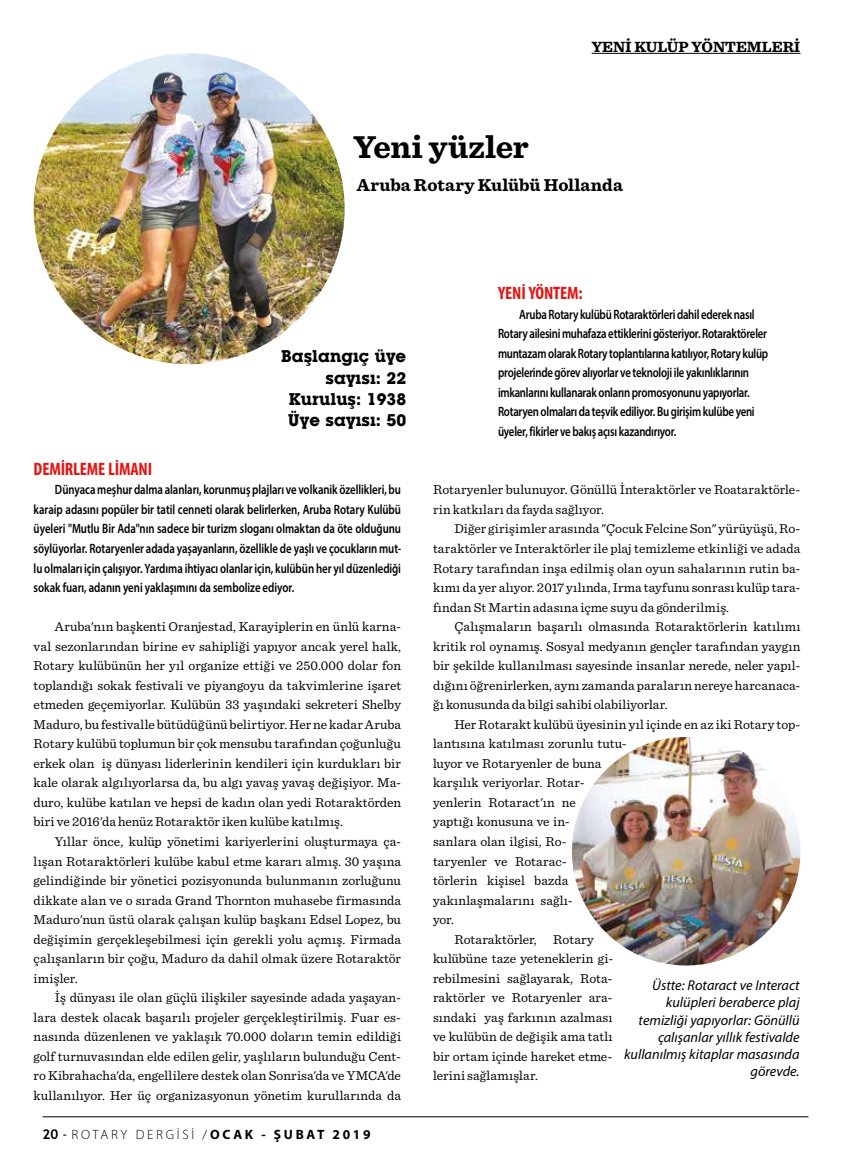
<style>
.page{position:relative;width:851px;height:1170px;background:#fff}
.page>*{position:absolute;margin:0;border:0;box-sizing:border-box;transform-origin:0 0}
.t1{font:700 33px "Sentinel";letter-spacing:-.005em;color:#000}
.t2{font:700 condensed 18px "Myriad Pro";letter-spacing:-.01em;color:#e41513}
.t3{font:700 18px "Sentinel";letter-spacing:.005em;color:#000}
.t4{font:700 16.5px/21px "Lubalin Graph IT Cby BT";color:#000;text-align:right}
.t5{font:700 15.45px "Sentinel";color:#000}
.t6{font:italic 14.25px/17.1px "Myriad Pro";color:#000;text-align:right}
.t7{font:13.5px/19.5px "Sentinel";letter-spacing:.005em;color:#000;text-align:justify}
.t8{font:600 13.5px/19.5px "Myriad Pro";letter-spacing:-.025em;color:#000;text-align:justify;scale:.8 1}
.t9{font:300 13.5px "Myriad Pro";letter-spacing:.2em;color:#000}
.s1{font-family:"Trebuchet MS";font-weight:700}
.s2{font-family:"Trebuchet MS";font-weight:400}
.s3{font-weight:700}
</style>
<div class="page">
<hr style="left:43px;top:1116px;width:765px;height:1px;background:#000">
<img style="left:572px;top:737px;width:228px;height:228px;border-radius:114px">
<img style="left:34px;top:53px;width:310px;height:311px;border-radius:155px">
<hr style="left:591px;top:53px;width:209px;height:1px;background:#000">
<p class="t5" style="left:591px;top:34px;width:210px">YENİ KULÜP YÖNTEMLERİ</p>
<h1 class="t1" style="left:353px;top:121px;width:177px">Yeni yüzler</h1>
<h2 class="t3" style="left:357px;top:171px;width:267px">Aruba Rotary Kulübü Hollanda</h2>
<p class="t4" style="left:281px;top:346px;width:126px">Başlangıç üye sayısı: 22<br>Kuruluş: 1938<br>Üye sayısı: 50</p>
<h2 class="t2" style="left:34px;top:457px;width:120px">DEMİRLEME LİMANI</h2>
<p class="t8" style="left:34px;top:480px;width:461px;text-indent:21px">Dünyaca meşhur dalma alanları, korunmuş plajları ve volkanik özellikleri, bu karaip adasını popüler bir tatil cenneti olarak belirlerken, Aruba Rotary Kulübü üyeleri "Mutlu Bir Ada"nın sadece bir turizm sloganı olmaktan da öte olduğunu söylüyorlar. Rotaryenler adada yaşayanların, özellikle de yaşlı ve çocukların mut&shy;lu olmaları için çalışıyor. Yardıma ihtiyacı olanlar için, kulübün her yıl düzenlediği sokak fuarı, adanın yeni yaklaşımını da sembolize ediyor.</p>
<p class="t7" style="left:34px;top:616px;width:369px;text-indent:21px">Aruba'nın başkenti Oranjestad, Karayiplerin en ünlü karna&shy;val sezonlarından birine ev sahipliği yapıyor ancak yerel halk, Rotary kulübünün her yıl organize ettiği ve 250.000 dolar fon toplandığı sokak festivali ve piyangoyu da takvimlerine işaret etmeden geçemiyorlar. Kulübün 33 yaşındaki sekreteri Shelby Maduro, bu festivalle bütüdüğünü belirtiyor. Her ne kadar Aruba Rotary kulübü toplumun bir çok mensubu tarafından çoğunluğu erkek olan iş dünyası liderlerinin kendileri için kurdukları bir kale olarak algılıyorlarsa da, bu algı yavaş yavaş değişiyor. Ma&shy;duro, kulübe katılan ve hepsi de kadın olan yedi Rotaraktörden biri ve 2016'da henüz Rotaraktör iken kulübe katılmış.</p>
<p class="t7" style="left:34px;top:830px;width:369px;text-indent:21px">Yıllar önce, kulüp yönetimi kariyerlerini oluşturmaya ça&shy;lışan Rotaraktörleri kulübe kabul etme kararı almış. 30 yaşına gelindiğinde bir yönetici pozisyonunda bulunmanın zorluğunu dikkate alan ve o sırada Grand Thornton muhasebe firmasında Maduro'nun üstü olarak çalışan kulüp başkanı Edsel Lopez, bu değişimin gerçekleşebilmesi için gerekli yolu açmış. Firmada çalışanların bir çoğu, Maduro da dahil olmak üzere Rotaraktör imişler.</p>
<p class="t7" style="left:34px;top:987px;width:369px;text-indent:21px">İş dünyası ile olan güçlü ilişkiler sayesinde adada yaşayan&shy;lara destek olacak başarılı projeler gerçekleştirilmiş. Fuar es&shy;nasında düzenlenen ve yaklaşık 70.000 doların temin edildiği golf turnuvasından elde edilen gelir, yaşlıların bulunduğu Cent&shy;ro Kibrahacha'da, engellilere destek olan Sonrisa'da ve YMCA'de kullanılıyor. Her üç organizasyonun yönetim kurullarında da</p>
<p class="t9" style="left:43px;top:1126px;width:329px"><span class="s1">20</span> <span class="s2">-</span> ROTARY DERGİSİ /<span class="s3">OCAK - ŞUBAT 2019</span></p>
<h2 class="t2" style="left:498px;top:282px;width:86px">YENİ YÖNTEM:</h2>
<p class="t8" style="left:498px;top:304px;width:339px;text-align:left;text-indent:21px">Aruba Rotary kulübü Rotaraktörleri dahil ederek nasıl Rotary ailesini muhafaza ettiklerini gösteriyor. Rotaraktöreler muntazam olarak Rotary toplantılarına katılıyor, Rotary kulüp projelerinde görev alıyorlar ve teknoloji ile yakınlıklarının imkanlarını kullanarak onların promosyonunu yapıyorlar.<br>Rotaryen olmaları da teşvik ediliyor. Bu girişim kulübe yeni üyeler, fikirler ve bakış açısı kazandırıyor.</p>
<p class="t7" style="left:433px;top:479px;width:369px">Rotaryenler bulunuyor. Gönüllü İnteraktörler ve Roataraktörle&shy;rin katkıları da fayda sağlıyor.</p>
<p class="t7" style="left:433px;top:518px;width:369px;text-indent:21px">Diğer girişimler arasında "Çocuk Felcine Son" yürüyüşü, Ro&shy;taraktörler ve Interaktörler ile plaj temizleme etkinliği ve adada Rotary tarafından inşa edilmiş olan oyun sahalarının rutin ba&shy;kımı da yer alıyor. 2017 yılında, Irma tayfunu sonrası kulüp tara&shy;fından St Martin adasına içme suyu da gönderilmiş.</p>
<p class="t7" style="left:433px;top:616px;width:369px;text-indent:21px">Çalışmaların başarılı olmasında Rotaraktörlerin katılımı kritik rol oynamış. Sosyal medyanın gençler tarafından yaygın bir şekilde kullanılması sayesinde insanlar nerede, neler yapıl&shy;dığını öğrenirlerken, aynı zamanda paraların nereye harcanaca&shy;ğı konusunda da bilgi sahibi olabiliyorlar.</p>
<p class="t7" style="left:454px;top:713px;width:347px">Her Rotarakt kulübü üyesinin yıl içinde en az iki Rotary top-</p>
<p class="t7" style="left:433px;top:733px;width:195px">lantısına katılması zorunlu tutu-</p>
<p class="t7" style="left:433px;top:752px;width:170px">luyor ve Rotaryenler de buna</p>
<p class="t7" style="left:433px;top:772px;width:153px">karşılık veriyorlar. Rotar-</p>
<p class="t7" style="left:433px;top:791px;width:144px">yenlerin Rotaract'ın ne</p>
<p class="t7" style="left:433px;top:811px;width:138px">yaptığı konusuna ve in-</p>
<p class="t7" style="left:433px;top:830px;width:135px">sanlara olan ilgisi, Ro-</p>
<p class="t7" style="left:433px;top:850px;width:135px">taryenler ve Rotarac-</p>
<p class="t7" style="left:433px;top:869px;width:137px">törlerin kişisel bazda</p>
<p class="t7" style="left:433px;top:889px;width:141px">yakınlaşmalarını sağlı-</p>
<p class="t7" style="left:433px;top:908px;width:23px">yor.</p>
<p class="t7" style="left:454px;top:928px;width:141px">Rotaraktörler, Rotary</p>
<p class="t7" style="left:433px;top:947px;width:182px">kulübüne taze yeteneklerin gi-</p>
<p class="t7" style="left:433px;top:967px;width:181px">rebilmesini sağlayarak, Rota-</p>
<p class="t7" style="left:433px;top:987px;width:181px">raktörler ve Rotaryenler ara-</p>
<p class="t7" style="left:433px;top:1006px;width:181px">sındaki yaş farkının azalması</p>
<p class="t7" style="left:433px;top:1026px;width:181px">ve kulübün de değişik ama tatlı</p>
<p class="t7" style="left:433px;top:1045px;width:181px">bir ortam içinde hareket etme-</p>
<p class="t7" style="left:433px;top:1065px;width:106px">lerini sağlamışlar.</p>
<p class="t6" style="left:624px;top:976px;width:177px">Üstte: Rotaract ve Interact kulüpleri beraberce plaj temizliği yapıyorlar: Gönüllü çalışanlar yıllık festivalde kullanılmış kitaplar masasında görevde.</p>
</div>
